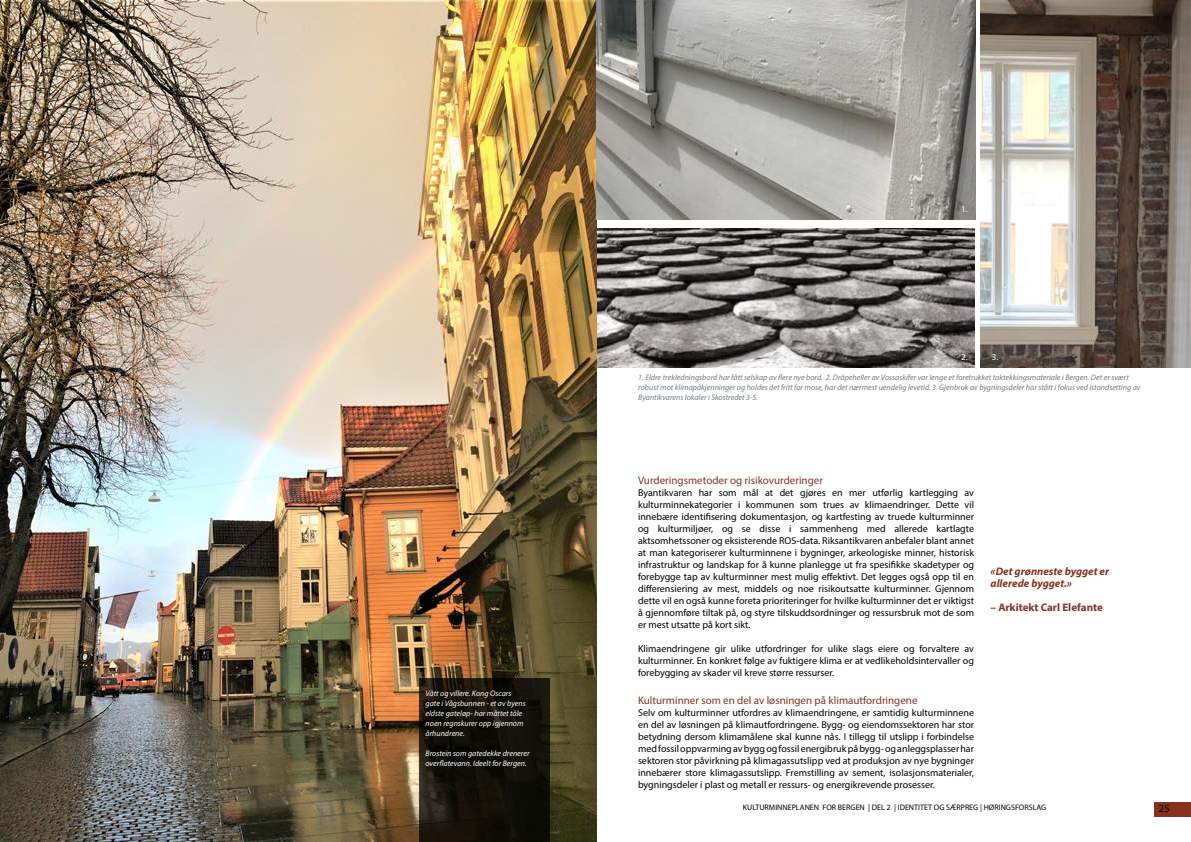
<style>
.page{position:relative;width:1191px;height:842px;background:#fff}
.page>*{position:absolute;margin:0;border:0;box-sizing:border-box;transform-origin:0 0}
.t1{font:11px "Myriad Pro";color:#88321c}
.t2{font:italic 700 11px/12px "Myriad Pro";color:#88321c}
.t3{font:700 11px "Myriad Pro";color:#88321c}
.t4{font:11px "Myriad Pro";color:#020203}
.t5{font:10px/12px "Myriad Pro";color:#000;text-align:justify}
.t6{font:9px "Myriad Pro";color:#fff}
.t7{font:italic 8px/10px "Myriad Pro";color:#717b81}
.t8{font:italic 8px/10px "Myriad Pro";color:#fff}
.t9{font:8px "Myriad Pro";color:#000}
</style>
<div class="page">
<div style="left:1154px;top:802px;width:37px;height:15px;background:#88321c"></div>
<img style="left:596px;top:229px;width:378px;height:138px">
<img style="left:0;top:0;width:596px;height:842px">
<img style="left:596px;top:0;width:379px;height:220px">
<img style="left:980px;top:0;width:210px;height:367px">
<svg style="left:420px;top:679px;width:130px;height:163px;background:#14110a"></svg>
<p class="t8" style="left:425px;top:688px;width:102px">Vått og villere. Kong Oscars gate i Vågsbunnen - et av byens eldste gateløp- har måttet tåle noen regnskurer opp igjennom århundrene.</p>
<p class="t8" style="left:425px;top:748px;width:106px">Brostein som gatedekke drenerer overflatevann. Ideelt for Bergen.</p>
<p class="t6" style="left:961px;top:203px;width:8px">1.</p>
<p class="t6" style="left:961px;top:352px;width:8px">2.</p>
<p class="t6" style="left:991px;top:352px;width:8px">3.</p>
<p class="t7" style="left:638px;top:372px;width:504px">1. Eldre trekledningsbord har fått selskap av flere nye bord. 2. Dråpeheller av Vossaskifer var lenge et foretrukket taktekkingsmateriale i Bergen. Det er svært robust mot klimapåkjenninger og holdes det fritt for mose, har det nærmest uendelig levetid. 3. Gjenbruk av bygningsdeler har stått i fokus ved istandsetting av<br>Byantikvarens lokaler i Skostredet 3-5.</p>
<p class="t1" style="left:638px;top:474px;width:186px">Vurderingsmetoder og risikovurderinger</p>
<p class="t5" style="left:638px;top:487px;width:337px">Byantikvaren har som mål at det gjøres en mer utførlig kartlegging av kulturminnekategorier i kommunen som trues av klimaendringer. Dette vil innebære identifisering dokumentasjon, og kartfesting av truede kulturminner og kulturmiljøer, og se disse i sammenheng med allerede kartlagte aktsomhetssoner og eksisterende ROS-data. Riksantikvaren anbefaler blant annet at man kategoriserer kulturminnene i bygninger, arkeologiske minner, historisk infrastruktur og landskap for å kunne planlegge ut fra spesifikke skadetyper og forebygge tap av kulturminner mest mulig effektivt. Det legges også opp til en differensiering av mest, middels og noe risikoutsatte kulturminner. Gjennom dette vil en også kunne foreta prioriteringer for hvilke kulturminner det er viktigst å gjennomføre tiltak på, og styre tilskuddsordninger og ressursbruk mot de som er mest utsatte på kort sikt.</p>
<p class="t5" style="left:638px;top:643px;width:337px">Klimaendringene gir ulike utfordringer for ulike slags eiere og forvaltere av kulturminner. En konkret følge av fuktigere klima er at vedlikeholdsintervaller og forebygging av skader vil kreve større ressurser.</p>
<p class="t1" style="left:638px;top:694px;width:281px">Kulturminner som en del av løsningen på klimautfordringene</p>
<p class="t5" style="left:638px;top:707px;width:337px">Selv om kulturminner utfordres av klimaendringene, er samtidig kulturminnene en del av løsningen på klimautfordringene. Bygg- og eiendomssektoren har stor betydning dersom klimamålene skal kunne nås. I tillegg til utslipp i forbindelse med fossil oppvarming av bygg og fossil energibruk på bygg- og anleggsplasser har sektoren stor påvirkning på klimagassutslipp ved at produksjon av nye bygninger innebærer store klimagassutslipp. Fremstilling av sement, isolasjonsmaterialer, bygningsdeler i plast og metall er ressurs- og energikrevende prosesser.</p>
<p class="t2" style="left:990px;top:565px;width:120px">«Det grønneste bygget er allerede bygget.»</p>
<p class="t3" style="left:990px;top:600px;width:114px">– Arkitekt Carl Elefante</p>
<p class="t9" style="left:743px;top:802px;width:305px">KULTURMINNEPLANEN FOR BERGEN | DEL 2 | IDENTITET OG SÆRPREG | HØRINGSFORSLAG</p>
<p class="t4" style="left:1158px;top:802px;width:13px">25</p>
</div>
